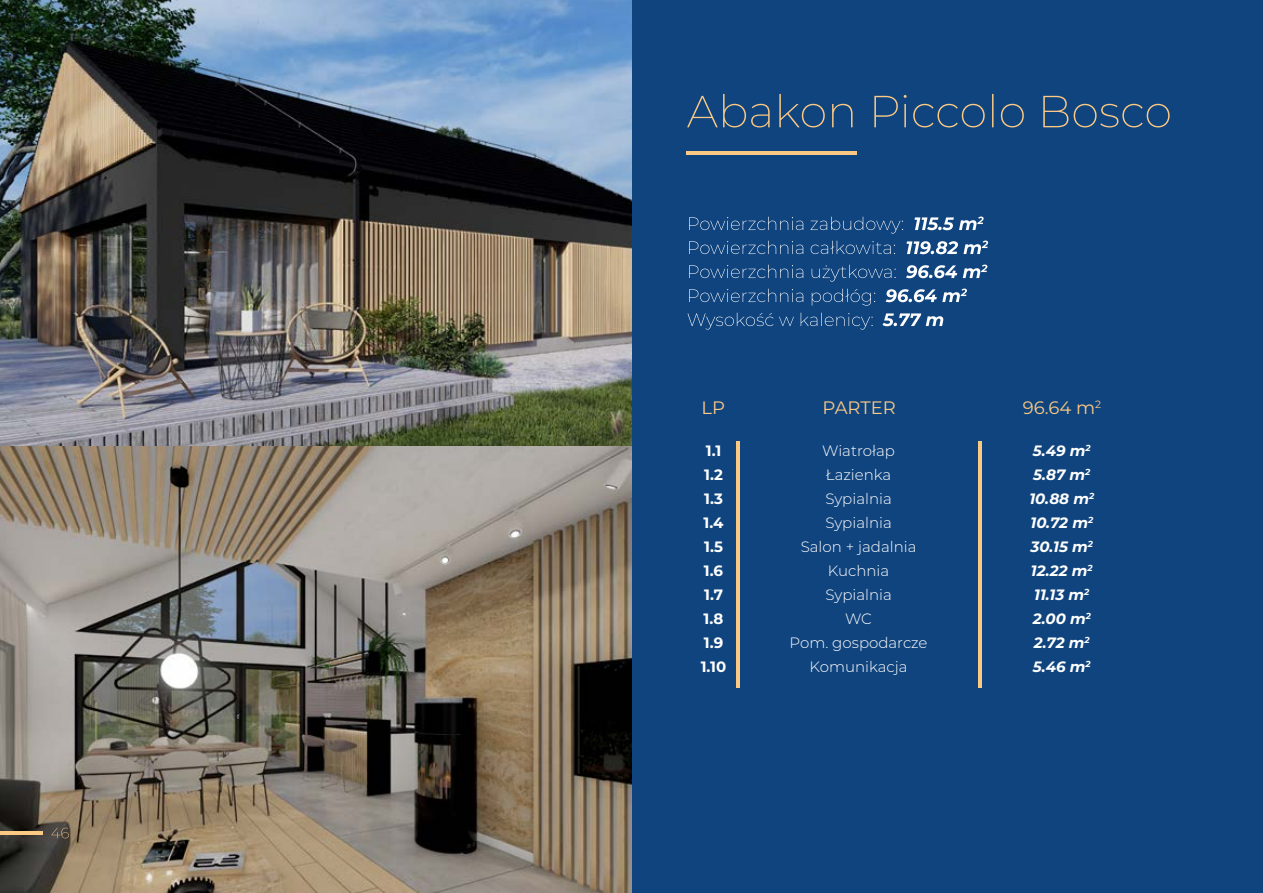
<style>
.page{position:relative;width:1263px;height:893px;background:#10447e}
.page>*{position:absolute;margin:0;border:0;box-sizing:border-box;transform-origin:0 0}
.t1{font:18px "Montserrat";color:#fcca85}
.t2{font:300 15px/24px "Montserrat";color:#fff;text-align:center}
.t3{font:italic 700 15px/24px "Montserrat";color:#fff;text-align:center}
.t4{font:700 15px/24px "Montserrat";color:#fff;text-align:center}
</style>
<div class="page">
<svg style="left:687px;top:94px;width:482px;height:33px"></svg>
<hr style="left:687px;top:152px;width:169px;height:3px;background:#fac984">
<svg style="left:882px;top:313px;width:61px;height:13px"></svg>
<svg style="left:687px;top:313px;width:186px;height:17px"></svg>
<svg style="left:886px;top:289px;width:81px;height:13px"></svg>
<svg style="left:689px;top:289px;width:186px;height:17px"></svg>
<svg style="left:906px;top:265px;width:81px;height:13px"></svg>
<svg style="left:689px;top:265px;width:207px;height:17px"></svg>
<svg style="left:906px;top:241px;width:82px;height:13px"></svg>
<svg style="left:689px;top:241px;width:206px;height:13px"></svg>
<svg style="left:689px;top:217px;width:295px;height:17px"></svg>
<img style="left:0;top:0;width:631px;height:893px">
<svg style="left:51px;top:828px;width:18px;height:10px"></svg>
<hr style="left:0;top:831px;width:43px;height:3px;background:#fac984">
<hr style="left:737px;top:442px;width:3px;height:246px;background:#fac984">
<hr style="left:978px;top:442px;width:3px;height:246px;background:#fac984">
<p class="t1" style="left:702px;top:395px;width:25px">LP</p>
<p class="t4" style="left:701px;top:438px;width:27px">1.1<br>1.2<br>1.3<br>1.4<br>1.5<br>1.6<br>1.7<br>1.8<br>1.9<br>1.10</p>
<p class="t1" style="left:823px;top:395px;width:75px">PARTER</p>
<p class="t1" style="left:1023px;top:395px;width:80px">96.64 m<sup>2</sup></p>
<p class="t2" style="left:790px;top:439px;width:139px">Wiatrołap<br>Łazienka<br>Sypialnia<br>Sypialnia<br>Salon + jadalnia<br>Kuchnia<br>Sypialnia<br>WC<br>Pom. gospodarcze<br>Komunikacja</p>
<p class="t3" style="left:1029px;top:438px;width:66px">5.49 m<sup>2<br></sup>5.87 m<sup>2<br></sup>10.88 m<sup>2<br></sup>10.72 m<sup>2<br></sup>30.15 m<sup>2<br></sup>12.22 m<sup>2<br></sup>11.13 m<sup>2<br></sup>2.00 m<sup>2<br></sup>2.72 m<sup>2<br></sup>5.46 m<sup>2</sup></p>
</div>
